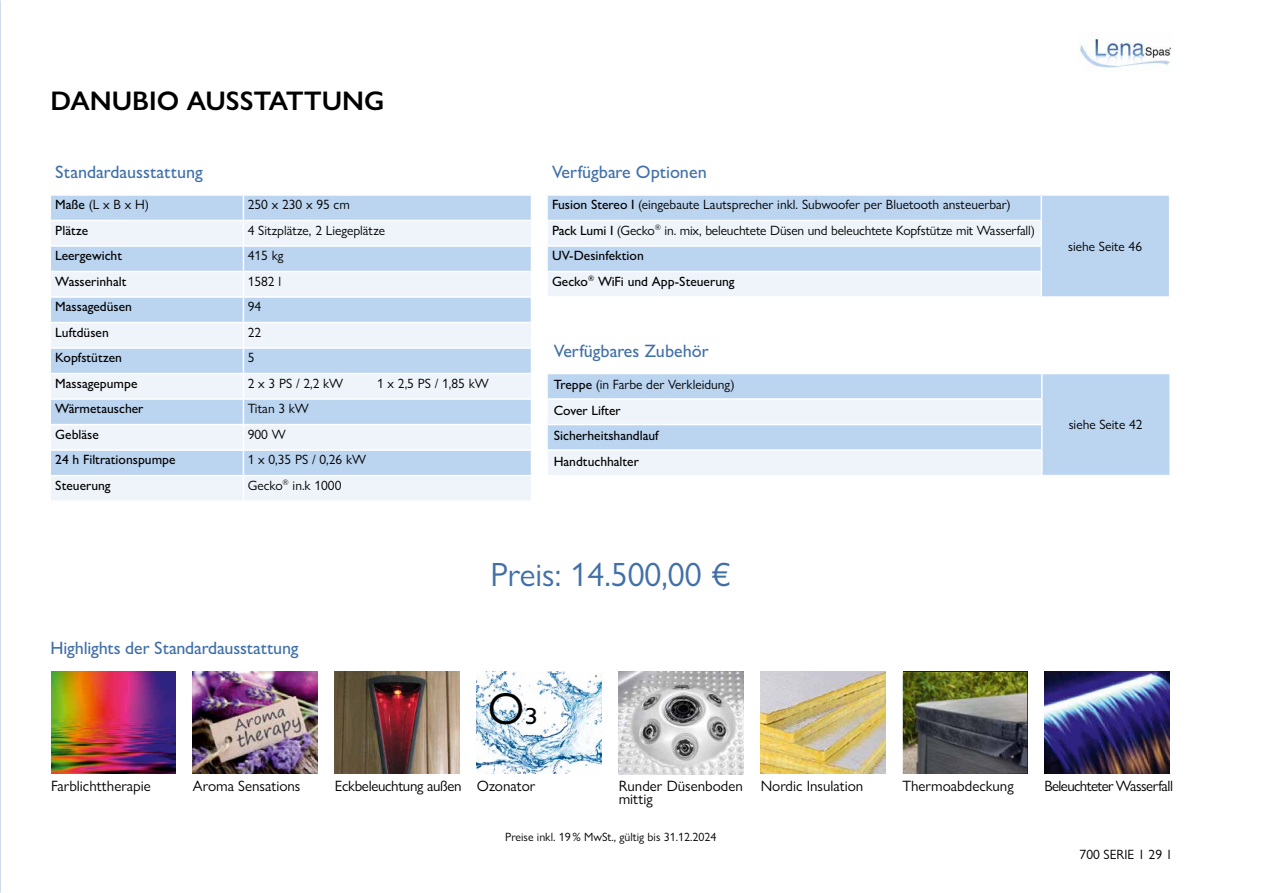
<style>
.page{position:relative;width:1263px;height:893px;background:#fff}
.page>*{position:absolute;margin:0;border:0;box-sizing:border-box;transform-origin:0 0}
.t1{font:45px "Gill Sans Nova";color:#000}
.t2{font:33.75px "Gill Sans Nova";color:#4170a8}
.t3{font:600 27px "Gill Sans Nova";color:#000}
.t4{font:500 18px "Gill Sans Nova";color:#4170a8}
.t5{font:15px "Gill Sans Nova";color:#000}
.t6{font:15px "Gill Sans Nova";letter-spacing:-.02em;color:#000}
.t7{font:15px "Gill Sans Nova";letter-spacing:-.04em;color:#000}
.t8{font:13.5px/25.5px "Gill Sans Nova";color:#000}
.t9{font:500 13.5px/25.5px "Gill Sans Nova";color:#000}
.t10{font:12px "Gill Sans Nova";color:#000}
.s1{font-weight:500}
</style>
<div class="page">
<img style="left:0;top:0;width:1px;height:893px">
<img style="left:1080px;top:38px;width:92px;height:31px">
<img style="left:476px;top:672px;width:125px;height:102px">
<div style="left:51px;top:196px;width:480px;height:24px;background:#bbd4f0"></div>
<svg style="left:51px;top:221px;width:480px;height:279px;fill:#eff4fb"></svg>
<hr style="left:51px;top:245px;width:192px;height:2px;background:#fff">
<hr style="left:243px;top:245px;width:288px;height:2px;background:#fff">
<hr style="left:51px;top:271px;width:192px;height:1px;background:#fff">
<hr style="left:243px;top:271px;width:288px;height:1px;background:#fff">
<hr style="left:51px;top:296px;width:192px;height:2px;background:#fff">
<hr style="left:243px;top:296px;width:288px;height:2px;background:#fff">
<hr style="left:51px;top:322px;width:192px;height:1px;background:#fff">
<hr style="left:243px;top:322px;width:288px;height:1px;background:#fff">
<hr style="left:51px;top:347px;width:192px;height:2px;background:#fff">
<hr style="left:243px;top:347px;width:288px;height:2px;background:#fff">
<hr style="left:51px;top:373px;width:192px;height:1px;background:#fff">
<hr style="left:243px;top:373px;width:288px;height:1px;background:#fff">
<hr style="left:51px;top:398px;width:192px;height:2px;background:#fff">
<hr style="left:243px;top:398px;width:288px;height:2px;background:#fff">
<hr style="left:51px;top:424px;width:192px;height:1px;background:#fff">
<hr style="left:243px;top:424px;width:288px;height:1px;background:#fff">
<hr style="left:51px;top:449px;width:192px;height:2px;background:#fff">
<hr style="left:243px;top:449px;width:288px;height:2px;background:#fff">
<hr style="left:51px;top:475px;width:192px;height:1px;background:#fff">
<hr style="left:243px;top:475px;width:288px;height:1px;background:#fff">
<svg style="left:243px;top:196px;width:1px;height:304px"></svg>
<img style="left:51px;top:672px;width:124px;height:102px">
<img style="left:760px;top:672px;width:125px;height:102px">
<img style="left:1044px;top:672px;width:125px;height:102px">
<img style="left:193px;top:672px;width:125px;height:102px">
<img style="left:335px;top:672px;width:124px;height:102px">
<img style="left:618px;top:672px;width:125px;height:102px">
<img style="left:903px;top:672px;width:124px;height:102px">
<div style="left:548px;top:196px;width:621px;height:100px;background:#bbd4f0"></div>
<svg style="left:548px;top:221px;width:492px;height:75px"></svg>
<hr style="left:548px;top:220px;width:494px;height:1px;background:#fff">
<hr style="left:548px;top:245px;width:494px;height:2px;background:#fff">
<hr style="left:548px;top:271px;width:494px;height:1px;background:#fff">
<hr style="left:1040px;top:196px;width:2px;height:24px;background:#fff">
<hr style="left:1040px;top:221px;width:2px;height:24px;background:#fff">
<hr style="left:1040px;top:247px;width:2px;height:24px;background:#fff">
<hr style="left:1040px;top:272px;width:2px;height:24px;background:#fff">
<div style="left:1042px;top:374px;width:127px;height:101px;background:#bbd4f0"></div>
<svg style="left:548px;top:374px;width:494px;height:101px"></svg>
<h3 class="t3" style="left:51px;top:84px;width:335px">DANUBIO AUSSTATTUNG</h3>
<h3 class="t4" style="left:55px;top:161px;width:149px">Standardausstattung</h3>
<p class="t8" style="left:55px;top:192px;width:95px"><span class="s1">Maße</span> (L x B x H)</p>
<p class="t8" style="left:248px;top:192px;width:104px">250 x 230 x 95 cm</p>
<p class="t9" style="left:55px;top:217px;width:34px">Plätze</p>
<p class="t8" style="left:248px;top:217px;width:139px">4 Sitzplätze, 2 Liegeplätze</p>
<p class="t9" style="left:55px;top:243px;width:68px">Leergewicht</p>
<p class="t8" style="left:248px;top:243px;width:37px">415 kg</p>
<p class="t9" style="left:55px;top:268px;width:73px">Wasserinhalt</p>
<p class="t8" style="left:248px;top:268px;width:35px">1582 l</p>
<p class="t9" style="left:55px;top:294px;width:78px">Massagedüsen</p>
<p class="t8" style="left:248px;top:294px;width:15px">94</p>
<p class="t9" style="left:55px;top:319px;width:55px">Luftdüsen</p>
<p class="t8" style="left:248px;top:319px;width:15px">22</p>
<p class="t9" style="left:55px;top:345px;width:68px">Kopfstützen</p>
<p class="t8" style="left:248px;top:345px;width:8px">5</p>
<p class="t9" style="left:55px;top:370px;width:84px">Massagepumpe</p>
<p class="t8" style="left:248px;top:370px;width:97px">2 x 3 PS / 2,2 kW</p>
<p class="t8" style="left:377px;top:370px;width:113px">1 x 2,5 PS / 1,85 kW</p>
<p class="t9" style="left:55px;top:396px;width:90px">Wärmetauscher</p>
<p class="t8" style="left:248px;top:396px;width:63px">Titan 3 kW</p>
<p class="t9" style="left:55px;top:421px;width:45px">Gebläse</p>
<p class="t8" style="left:248px;top:421px;width:40px">900 W</p>
<p class="t9" style="left:55px;top:447px;width:122px">24 h Filtrationspumpe</p>
<p class="t8" style="left:248px;top:447px;width:120px">1 x 0,35 PS / 0,26 kW</p>
<p class="t9" style="left:55px;top:472px;width:57px">Steuerung</p>
<p class="t8" style="left:248px;top:472px;width:95px">Gecko<sup>®</sup> in.k 1000</p>
<h3 class="t4" style="left:552px;top:161px;width:156px">Verfügbare Optionen</h3>
<p class="t8" style="left:552px;top:192px;width:460px"><span class="s1">Fusion Stereo I</span> (eingebaute Lautsprecher inkl. Subwoofer per Bluetooth ansteuerbar)</p>
<p class="t8" style="left:552px;top:217px;width:484px"><span class="s1">Pack Lumi I</span> (Gecko<sup>®</sup> in. mix, beleuchtete Düsen und beleuchtete Kopfstütze mit Wasserfall)<br><span class="s1">UV-Desinfektion<br>Gecko</span><sup>®</sup> <span class="s1">WiFi und App-Steuerung</span></p>
<h3 class="t4" style="left:554px;top:339px;width:156px">Verfügbares Zubehör</h3>
<p class="t8" style="left:554px;top:372px;width:183px"><span class="s1">Treppe</span> (in Farbe der Verkleidung)</p>
<p class="t9" style="left:554px;top:397px;width:106px">Cover Lifter<br>Sicherheitshandlauf<br>Handtuchhalter</p>
<h3 class="t4" style="left:51px;top:637px;width:250px">Highlights der Standardausstattung</h3>
<h2 class="t2" style="left:490px;top:554px;width:242px">Preis: 14.500,00 €</h2>
<h1 class="t1" style="left:488px;top:681px;width:52px">O3</h1>
<p class="t8" style="left:1068px;top:233px;width:75px">siehe Seite 46</p>
<p class="t8" style="left:1069px;top:412px;width:75px">siehe Seite 42</p>
<p class="t5" style="left:193px;top:777px;width:109px">Aroma Sensations</p>
<p class="t6" style="left:335px;top:777px;width:202px">Eckbeleuchtung außen Ozonator</p>
<p class="t5" style="left:51px;top:777px;width:101px">Farblichttherapie</p>
<p class="t5" style="left:619px;top:777px;width:246px">Runder Düsenboden Nordic Insulation</p>
<p class="t5" style="left:902px;top:777px;width:113px">Thermoabdeckung</p>
<p class="t7" style="left:1044px;top:777px;width:130px">Beleuchteter Wasserfall</p>
<p class="t5" style="left:619px;top:790px;width:35px">mittig</p>
<p class="t10" style="left:505px;top:830px;width:213px">Preise inkl. 19% MwSt., gültig bis 31.12.2024</p>
<p class="t8" style="left:1079px;top:841px;width:94px">700 SERIE 1 29 1</p>
</div>
